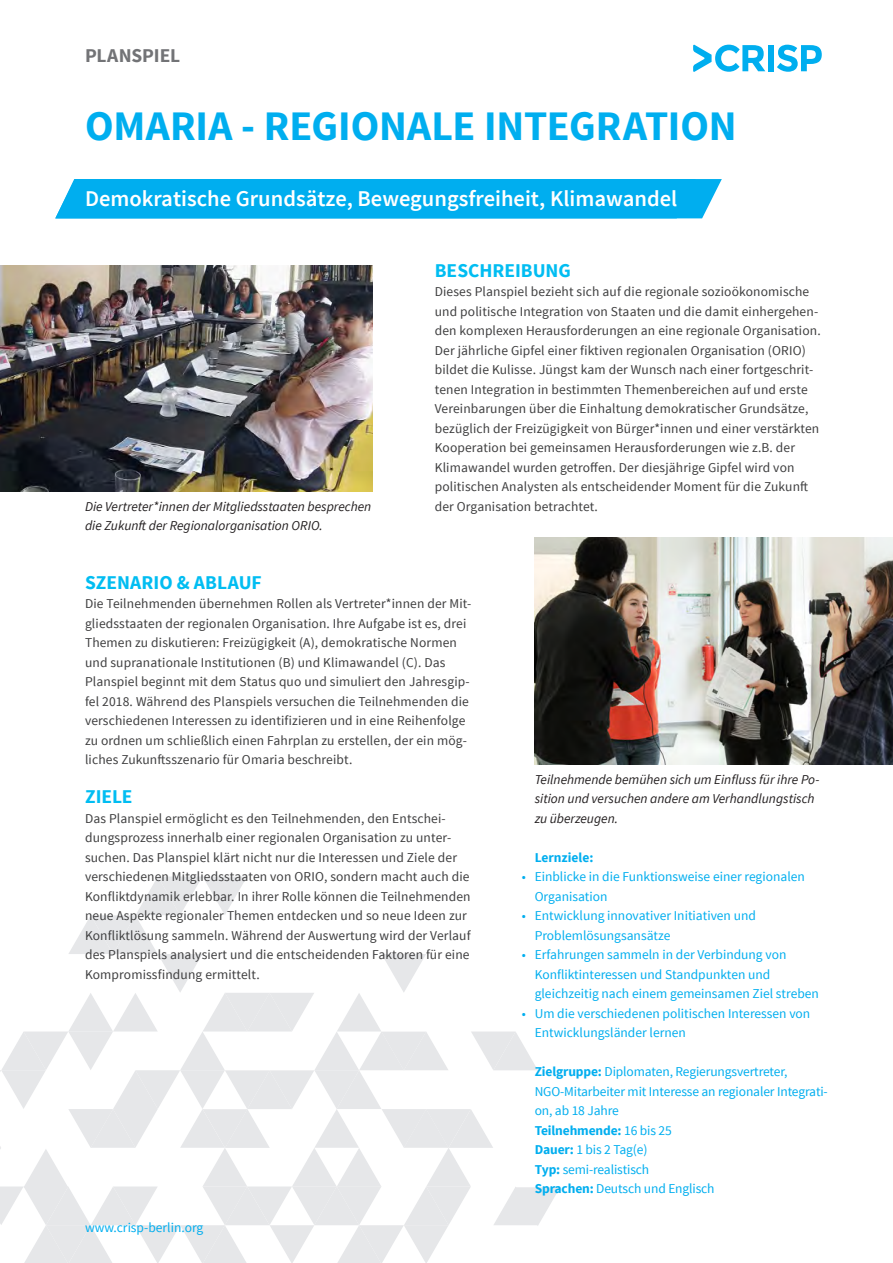
<style>
.page{position:relative;width:893px;height:1263px;background:#fff}
.page>*{position:absolute;margin:0;border:0;box-sizing:border-box;transform-origin:0 0}
.t1{font:700 42px "Source Sans Pro";letter-spacing:-.005em;color:#00aeef}
.Subhead{font:600 22.5px "Source Sans Pro";color:#fff}
.t2{font:700 19.5px "Source Sans Pro";color:#01bdf2}
.head_h3{font:700 19.5px "Source Sans Pro";color:#727376}
.copy{font:13.5px/19.5px "Source Sans Pro";letter-spacing:.01em;color:#3e3e3f}
.copy_blue{font:13.5px/19.5px "Source Sans Pro";color:#00aeef}
.copy-2{font:italic 13.5px/19.5px "Source Sans Pro";color:#231f20}
.copy_blue-2{font:700 13.5px "Source Sans Pro";letter-spacing:-.01em;color:#00aeef}
.head_blue{font:700 13.5px "Source Sans Pro";color:#00aeef}
.s1{font-weight:700}
.s2{font-weight:400}
</style>
<div class="page">
<svg style="left:0;top:876px;width:560px;height:387px"></svg>
<div style="left:768px;top:45px;width:6px;height:26px;background:#00aeef"></div>
<svg style="left:777px;top:45px;width:45px;height:27px"></svg>
<svg style="left:693px;top:44px;width:72px;height:28px"></svg>
<div style="left:55px;top:179px;width:667px;height:39px;background:#00aeef"></div>
<img style="left:0;top:265px;width:372px;height:226px">
<img style="left:535px;top:538px;width:358px;height:226px">
<p class="head_h3" style="left:85px;top:43px;width:97px">PLANSPIEL</p>
<p class="t1" style="left:85px;top:99px;width:653px">OMARIA - REGIONALE INTEGRATION</p>
<p class="Subhead" style="left:85px;top:184px;width:594px">Demokratische Grundsätze, Bewegungsfreiheit, Klimawandel</p>
<h2 class="Subhead" style="left:85px;top:184px;width:81px">Themen</h2>
<p class="copy-2" style="left:85px;top:496px;width:288px">Die Vertreter*innen der Mitgliedsstaaten besprechen die Zukunft der Regionalorganisation ORIO.</p>
<p class="t2" style="left:435px;top:258px;width:138px">BESCHREIBUNG</p>
<p class="copy" style="left:435px;top:282px;width:387px">Dieses Planspiel bezieht sich auf die regionale sozioökonomische und politische Integration von Staaten und die damit einhergehen&shy;den komplexen Herausforderungen an eine regionale Organisation.<br>Der jährliche Gipfel einer fiktiven regionalen Organisation (ORIO) bildet die Kulisse. Jüngst kam der Wunsch nach einer fortgeschrit&shy;tenen Integration in bestimmten Themenbereichen auf und erste Vereinbarungen über die Einhaltung demokratischer Grundsätze, bezüglich der Freizügigkeit von Bürger*innen und einer verstärkten Kooperation bei gemeinsamen Herausforderungen wie z.B. der Klimawandel wurden getroffen. Der diesjährige Gipfel wird von politischen Analysten als entscheidender Moment für die Zukunft der Organisation betrachtet.</p>
<p class="t2" style="left:85px;top:570px;width:178px">SZENARIO &amp; ABLAUF</p>
<p class="copy" style="left:85px;top:594px;width:388px">Die Teilnehmenden übernehmen Rollen als Vertreter*innen der Mit&shy;gliedsstaaten der regionalen Organisation. Ihre Aufgabe ist es, drei Themen zu diskutieren: Freizügigkeit (A), demokratische Normen und supranationale Institutionen (B) und Klimawandel (C). Das Planspiel beginnt mit dem Status quo und simuliert den Jahresgip&shy;fel 2018. Während des Planspiels versuchen die Teilnehmenden die verschiedenen Interessen zu identifizieren und in eine Reihenfolge zu ordnen um schließlich einen Fahrplan zu erstellen, der ein mög&shy;liches Zukunftsszenario für Omaria beschreibt.</p>
<p class="t2" style="left:85px;top:784px;width:49px">ZIELE</p>
<p class="copy" style="left:85px;top:809px;width:387px">Das Planspiel ermöglicht es den Teilnehmenden, den Entschei&shy;dungsprozess innerhalb einer regionalen Organisation zu unter&shy;suchen. Das Planspiel klärt nicht nur die Interessen und Ziele der verschiedenen Mitgliedsstaaten von ORIO, sondern macht auch die Konfliktdynamik erlebbar. In ihrer Rolle können die Teilnehmenden neue Aspekte regionaler Themen entdecken und so neue Ideen zur Konfliktlösung sammeln. Während der Auswertung wird der Verlauf des Planspiels analysiert und die entscheidenden Faktoren für eine Kompromissfindung ermittelt.</p>
<p class="copy_blue" style="left:85px;top:1218px;width:120px">www.crisp-berlin.org</p>
<p class="copy-2" style="left:535px;top:769px;width:286px">Teilnehmende bemühen sich um Einfluss für ihre Po&shy;sition und versuchen andere am Verhandlungstisch zu überzeugen.</p>
<p class="head_blue" style="left:535px;top:848px;width:60px">Lernziele:</p>
<p class="copy_blue" style="left:535px;top:867px;width:272px;text-indent:-13px">• Einblicke in die Funktionsweise einer regionalen<br>Organisation</p>
<p class="copy_blue" style="left:535px;top:906px;width:223px;text-indent:-13px">• Entwicklung innovativer Initiativen und<br>Problemlösungsansätze</p>
<p class="copy_blue" style="left:535px;top:945px;width:286px;text-indent:-13px">• Erfahrungen sammeln in der Verbindung von<br>Konfliktinteressen und Standpunkten und gleichzeitig nach einem gemeinsamen Ziel streben</p>
<p class="copy_blue" style="left:535px;top:1004px;width:277px;text-indent:-13px">• Um die verschiedenen politischen Interessen von<br>Entwicklungsländer lernen</p>
<p class="copy_blue" style="left:535px;top:1062px;width:295px"><span class="s1">Zielgruppe:</span> Diplomaten, Regierungsvertreter,<br>NGO-Mitarbeiter mit Interesse an regionaler Integrati&shy;on, ab 18 Jahre</p>
<p class="copy_blue-2" style="left:535px;top:1121px;width:139px">Teilnehmende: <span class="s2">16 bis 25</span></p>
<p class="copy_blue" style="left:535px;top:1140px;width:114px"><span class="s1">Dauer:</span> 1 bis 2 Tag(e)</p>
<p class="copy_blue" style="left:535px;top:1159px;width:116px"><span class="s1">Typ:</span> semi-realistisch</p>
<p class="copy_blue" style="left:535px;top:1179px;width:181px"><span class="s1">Sprachen:</span> Deutsch und Englisch</p>
</div>
